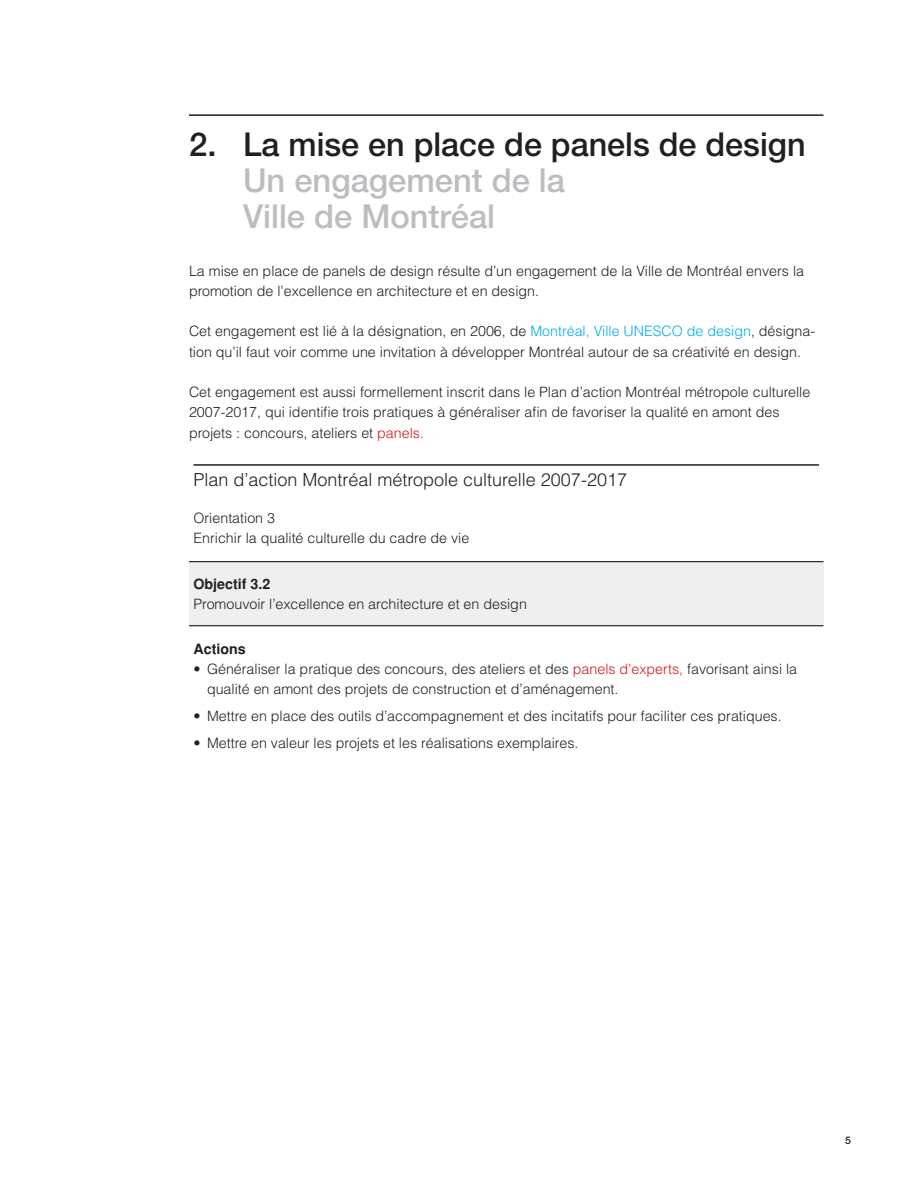
<style>
.page{position:relative;width:918px;height:1188px;background:#fff}
.page>*{position:absolute;margin:0;border:0;box-sizing:border-box;transform-origin:0 0}
.Titre{font:500 33px/36px "Helvetica Neue";color:#231f20}
.Sous_titre{font:300 18px "Helvetica";color:#231f20}
.Texte_courant{font:300 14.25px/20.2px "Helvetica";color:#231f20}
.Dot_tableau{font:300 14.25px/20.2px "Helvetica";color:#231f20}
.Texte_courant-2{font:700 14.25px "Helvetica";color:#231f20}
.t1{font:500 10.5px "Helvetica Neue";color:#231f20}
.s1{color:#bcbdc0}
.s2{color:#00aeef}
.s3{color:#d7171f}
</style>
<div class="page">
<hr style="left:189px;top:114px;width:635px;height:2px;background:#231f20">
<div style="left:189px;top:562px;width:635px;height:64px;background:#efefef"></div>
<hr style="left:189px;top:561px;width:635px;height:1px;background:#000">
<hr style="left:189px;top:625px;width:635px;height:1px;background:#000">
<hr style="left:194px;top:464px;width:625px;height:2px;background:#231f20">
<p class="Titre" style="left:243px;top:126px;width:564px;text-indent:-54px">2. La mise en place de panels de design<br><span class="s1">Un engagement de la<br>Ville de Montréal</span></p>
<p class="Texte_courant" style="left:189px;top:260px;width:617px">La mise en place de panels de design résulte d’un engagement de la Ville de Montréal envers la promotion de l’excellence en architecture et en design.</p>
<p class="Texte_courant" style="left:189px;top:321px;width:628px">Cet engagement est lié à la désignation, en 2006, de <span class="s2">Montréal, Ville UNESCO de design</span>, désigna&shy;tion qu’il faut voir comme une invitation à développer Montréal autour de sa créativité en design.</p>
<p class="Texte_courant" style="left:189px;top:382px;width:623px">Cet engagement est aussi formellement inscrit dans le Plan d’action Montréal métropole culturelle<br>2007-2017, qui identifie trois pratiques à généraliser afin de favoriser la qualité en amont des projets : concours, ateliers et <span class="s3">panels.</span></p>
<p class="Sous_titre" style="left:194px;top:468px;width:435px">Plan d’action Montréal métropole culturelle 2007-2017</p>
<p class="Texte_courant" style="left:194px;top:508px;width:83px">Orientation 3</p>
<p class="Texte_courant" style="left:194px;top:528px;width:277px">Enrichir la qualité culturelle du cadre de vie</p>
<p class="Texte_courant-2" style="left:194px;top:576px;width:78px">Objectif 3.2</p>
<p class="Texte_courant" style="left:194px;top:594px;width:335px">Promouvoir l’excellence en architecture et en design</p>
<p class="Texte_courant-2" style="left:194px;top:641px;width:54px">Actions</p>
<p class="Dot_tableau" style="left:207px;top:659px;width:592px;text-indent:-14px">• Généraliser la pratique des concours, des ateliers et des <span class="s3">panels d’experts,</span> favorisant ainsi la qualité en amont des projets de construction et d’aménagement.</p>
<p class="Dot_tableau" style="left:194px;top:706px;width:590px">• Mettre en place des outils d’accompagnement et des incitatifs pour faciliter ces pratiques.</p>
<p class="Dot_tableau" style="left:194px;top:733px;width:386px">• Mettre en valeur les projets et les réalisations exemplaires.</p>
<p class="t1" style="left:845px;top:1134px;width:7px">5</p>
</div>
